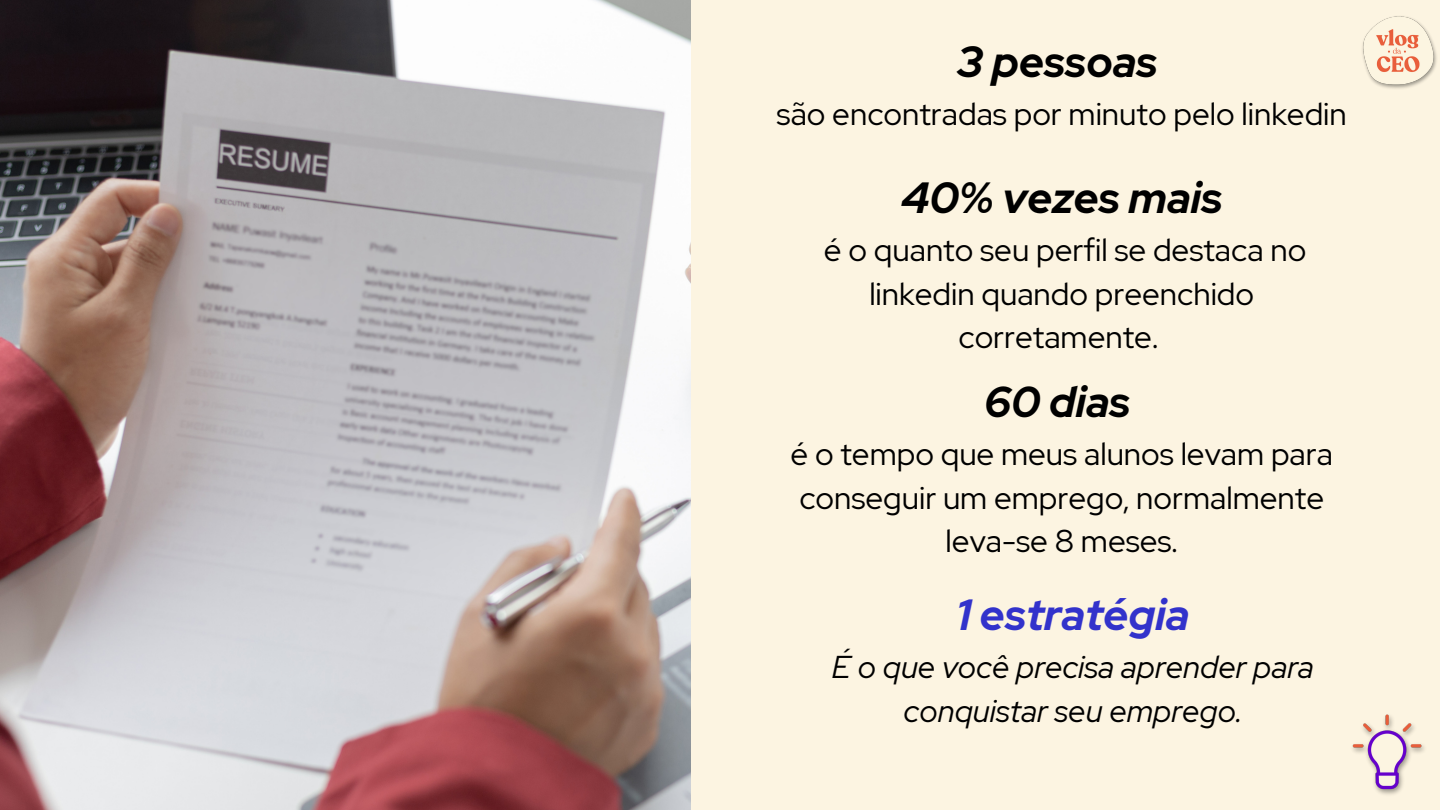
<style>
.page{position:relative;width:1440px;height:810px;background:#fcf4e1}
.page>*{position:absolute;margin:0;border:0;box-sizing:border-box;transform-origin:0 0}
.t1{font:italic 700 43.5px "Red Hat Display";color:#000}
.t2{font:italic 700 43.5px "Red Hat Display";color:#3232cb}
.t3{font:italic 700 43.1px "Red Hat Display";color:#000}
.t4{font:31.5px/43.5px "Red Hat Display";color:#000;text-align:center}
.t5{font:italic 31.5px/43.5px "Red Hat Display";color:#000;text-align:center}
</style>
<div class="page">
<img style="left:1362px;top:16px;width:75px;height:73px">
<img style="left:1352px;top:714px;width:73px;height:81px">
<img style="left:0;top:0;width:690px;height:810px">
<p class="t1" style="left:957px;top:33px;width:202px">3 pessoas</p>
<p class="t4" style="left:777px;top:92px;width:572px">são encontradas por minuto pelo linkedin</p>
<p class="t1" style="left:901px;top:169px;width:323px">40% vezes mais</p>
<p class="t4" style="left:824px;top:228px;width:484px">é o quanto seu perfil se destaca no linkedin quando preenchido corretamente.</p>
<p class="t3" style="left:984px;top:373px;width:147px">60 dias</p>
<p class="t4" style="left:791px;top:432px;width:544px">é o tempo que meus alunos levam para conseguir um emprego, normalmente leva-se 8 meses.</p>
<p class="t2" style="left:956px;top:586px;width:235px">1 estratégia</p>
<p class="t5" style="left:832px;top:645px;width:484px">É o que você precisa aprender para conquistar seu emprego.</p>
</div>
